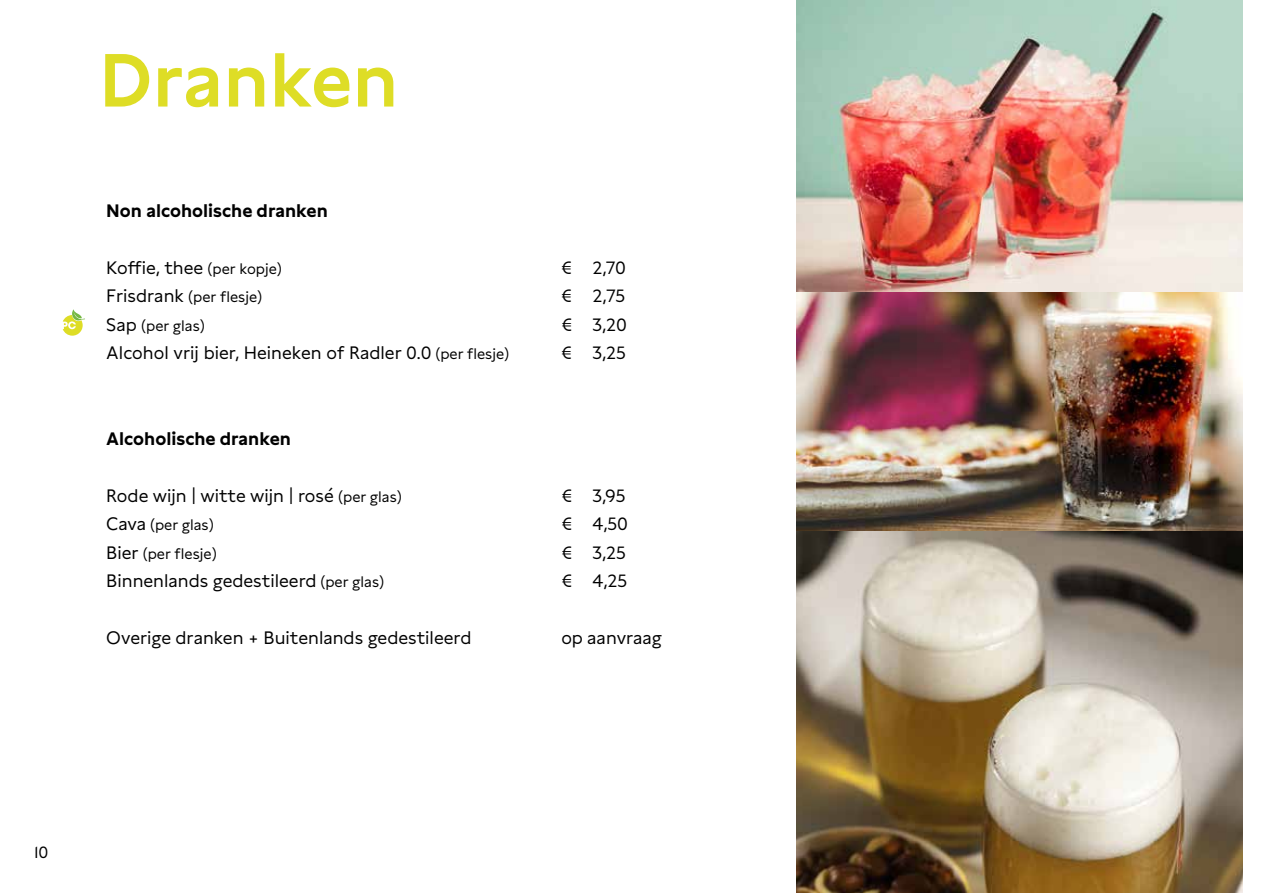
<style>
.page{position:relative;width:1263px;height:893px;background:#fff}
.page>*{position:absolute;margin:0;border:0;box-sizing:border-box;transform-origin:0 0}
.t1{font:600 75px "Lynstone";color:#dedd26}
.t2{font:18px "Lynstone";color:#000}
.t3{font:700 18px "Lynstone";color:#000}
.t4{font:16.5px "Lynstone";color:#000}
.t5{font:15px "Lynstone";color:#000}
.s1{font-size:15px}
.s2{font-size:18px}
</style>
<div class="page">
<img style="left:796px;top:0;width:447px;height:292px">
<img style="left:796px;top:292px;width:447px;height:239px">
<img style="left:796px;top:531px;width:447px;height:362px">
<svg style="left:63px;top:309px;width:22px;height:27px"></svg>
<h1 class="t1" style="left:99px;top:23px;width:301px">Dranken</h1>
<p class="t3" style="left:106px;top:196px;width:223px">Non alcoholische dranken</p>
<p class="t2" style="left:106px;top:254px;width:177px">Koffie, thee <span class="s1">(per kopje)</span></p>
<p class="t2" style="left:561px;top:253px;width:66px">€ 2,70</p>
<p class="t5" style="left:106px;top:285px;width:157px"><span class="s2">Frisdrank</span> (per flesje)</p>
<p class="t2" style="left:561px;top:282px;width:66px">€ 2,75</p>
<p class="t5" style="left:106px;top:314px;width:100px"><span class="s2">Sap</span> (per glas)</p>
<p class="t2" style="left:561px;top:310px;width:67px">€ 3,20</p>
<p class="t2" style="left:106px;top:339px;width:404px">Alcohol vrij bier, Heineken of Radler 0.0 <span class="s1">(per flesje)</span></p>
<p class="t2" style="left:561px;top:339px;width:66px">€ 3,25</p>
<p class="t3" style="left:106px;top:424px;width:186px">Alcoholische dranken</p>
<p class="t2" style="left:106px;top:482px;width:297px">Rode wijn | witte wijn | rosé <span class="s1">(per glas)</span></p>
<p class="t2" style="left:561px;top:481px;width:66px">€ 3,95</p>
<p class="t5" style="left:106px;top:513px;width:109px"><span class="s2">Cava</span> (per glas)</p>
<p class="t2" style="left:561px;top:510px;width:68px">€ 4,50</p>
<p class="t5" style="left:106px;top:542px;width:112px"><span class="s2">Bier</span> (per flesje)</p>
<p class="t2" style="left:561px;top:538px;width:66px">€ 3,25</p>
<p class="t2" style="left:106px;top:567px;width:279px">Binnenlands gedestileerd <span class="s1">(per glas)</span></p>
<p class="t2" style="left:561px;top:567px;width:67px">€ 4,25</p>
<p class="t2" style="left:106px;top:624px;width:367px">Overige dranken + Buitenlands gedestileerd</p>
<p class="t2" style="left:561px;top:624px;width:102px">op aanvraag</p>
<p class="t4" style="left:34px;top:839px;width:16px">10</p>
</div>
